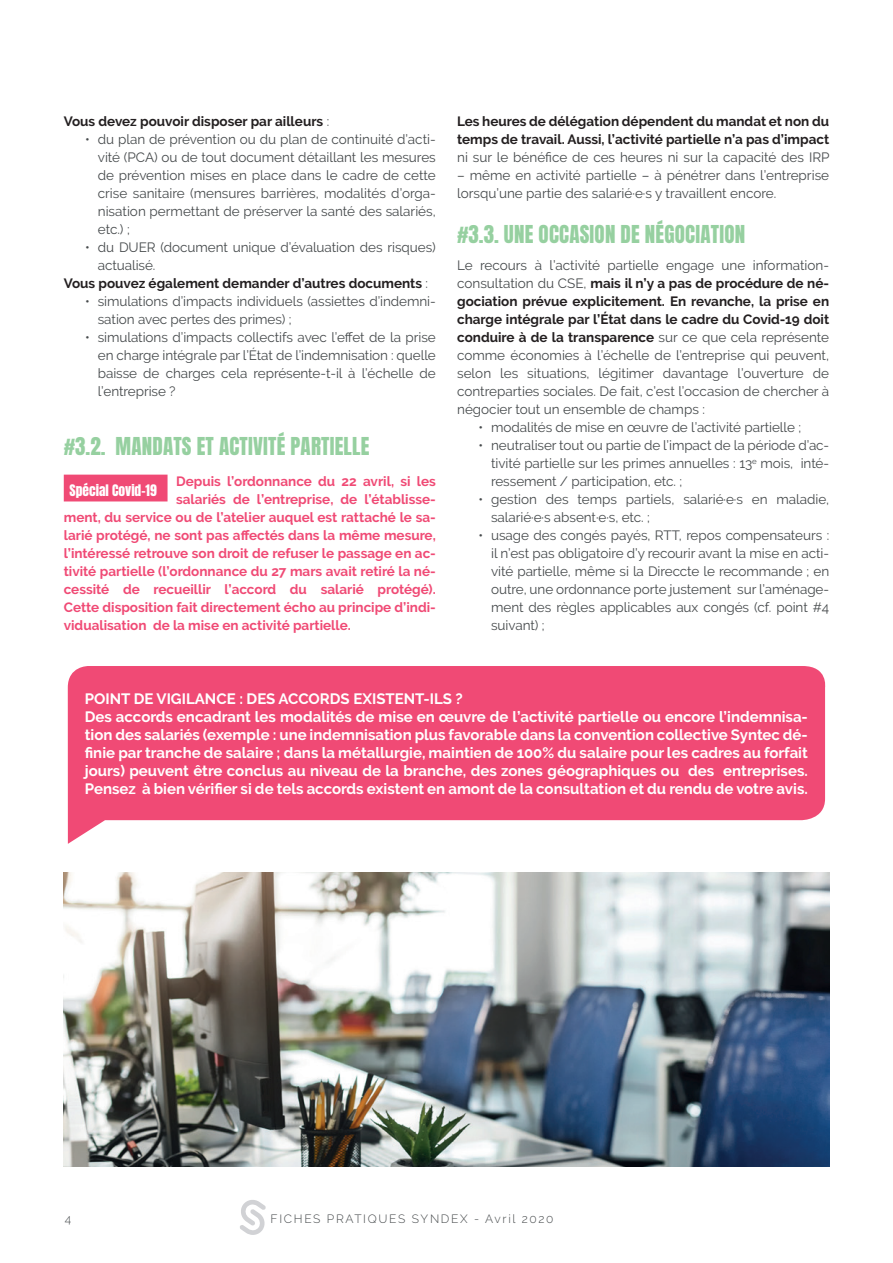
<style>
.page{position:relative;width:893px;height:1263px;background:#fff}
.page>*{position:absolute;margin:0;border:0;box-sizing:border-box;transform-origin:0 0}
.t1{font:21px "Anton";letter-spacing:.01em;color:#96d0a0}
.t2{font:700 15px/18px "Raleway";color:#fff}
.t3{font:13.5px/18px "Raleway";letter-spacing:-.005em;color:#464a4c;text-align:justify}
.t4{font:700 13.5px "Raleway";color:#f04a75}
.t5{font:700 13.5px/18px "Raleway";color:#231f20}
.t6{font:13.5px "Anton";color:#fff}
.t7{font:300 12px "Raleway";letter-spacing:.14em;color:#464a4c}
.s1{font-weight:400;color:#464a4c}
.s2{font-weight:700;color:#231f20}
</style>
<div class="page">
<div style="left:65px;top:475px;width:102px;height:26px;background:#f04a75"></div>
<svg style="left:68px;top:666px;width:758px;height:178px;background:#f16287"></svg>
<svg style="left:240px;top:1200px;width:26px;height:35px"></svg>
<img style="left:64px;top:872px;width:765px;height:294px">
<p class="t5" style="left:64px;top:112px;width:267px">Vous devez pouvoir disposer par ailleurs <span class="s1">:</span></p>
<p class="t3" style="left:98px;top:130px;width:340px;text-indent:-13px">• du plan de prévention ou du plan de continuité d’acti&shy;vité (PCA) ou de tout document détaillant les mesures de prévention mises en place dans le cadre de cette crise sanitaire (mensures barrières, modalités d’orga&shy;nisation permettant de préserver la santé des salariés, etc.) ;</p>
<p class="t3" style="left:85px;top:238px;width:352px">• du DUER (document unique d’évaluation des risques)</p>
<p class="t3" style="left:98px;top:256px;width:59px">actualisé.</p>
<p class="t5" style="left:64px;top:274px;width:366px">Vous pouvez également demander d’autres documents <span class="s1">:</span></p>
<p class="t3" style="left:98px;top:292px;width:340px;text-indent:-13px">• simulations d’impacts individuels (assiettes d’indemni&shy;sation avec pertes des primes) ;</p>
<p class="t3" style="left:98px;top:328px;width:340px;text-indent:-13px">• simulations d’impacts collectifs avec l’effet de la prise en charge intégrale par l’État de l’indemnisation : quelle baisse de charges cela représente-t-il à l’échelle de l’entreprise ?</p>
<h1 class="t1" style="left:64px;top:435px;width:307px">#3.2. MANDATS ET ACTIVITÉ PARTIELLE</h1>
<p class="t6" style="left:70px;top:483px;width:89px">Spécial Covid-19</p>
<p class="t4" style="left:176px;top:474px;width:261px">Depuis l’ordonnance du 22 avril, si les</p>
<p class="t4" style="left:176px;top:492px;width:261px">salariés de l’entreprise, de l’établisse-</p>
<p class="t4" style="left:64px;top:510px;width:374px">ment, du service ou de l’atelier auquel est rattaché le sa-</p>
<p class="t4" style="left:64px;top:528px;width:374px">larié protégé, ne sont pas affectés dans la même mesure,</p>
<p class="t4" style="left:64px;top:546px;width:374px">l’intéressé retrouve son droit de refuser le passage en ac-</p>
<p class="t4" style="left:64px;top:564px;width:374px">tivité partielle (l’ordonnance du 27 mars avait retiré la né-</p>
<p class="t4" style="left:64px;top:582px;width:374px">cessité de recueillir l’accord du salarié protégé).</p>
<p class="t4" style="left:64px;top:600px;width:374px">Cette disposition fait directement écho au principe d’indi-</p>
<p class="t4" style="left:64px;top:618px;width:289px">vidualisation de la mise en activité partielle.</p>
<p class="t5" style="left:457px;top:112px;width:374px">Les heures de délégation dépendent du mandat et non du temps de travail. Aussi, l’activité partielle n’a pas d’impact</p>
<p class="t3" style="left:457px;top:148px;width:374px">ni sur le bénéfice de ces heures ni sur la capacité des IRP</p>
<p class="t3" style="left:457px;top:166px;width:374px">– même en activité partielle – à pénétrer dans l’entreprise lorsqu’une partie des salarié·e·s y travaillent encore.</p>
<h1 class="t1" style="left:457px;top:223px;width:290px">#3.3. UNE OCCASION DE NÉGOCIATION</h1>
<p class="t3" style="left:457px;top:256px;width:374px">Le recours à l’activité partielle engage une information&shy;consultation du CSE, <span class="s2">mais il n’y a pas de procédure de né&shy;gociation prévue explicitement. En revanche, la prise en charge intégrale par l’État dans le cadre du Covid-19 doit conduire à de la transparence</span> sur ce que cela représente comme économies à l’échelle de l’entreprise qui peuvent, selon les situations, légitimer davantage l’ouverture de contreparties sociales. De fait, c’est l’occasion de chercher à négocier tout un ensemble de champs :</p>
<p class="t3" style="left:478px;top:418px;width:324px">• modalités de mise en œuvre de l’activité partielle ;</p>
<p class="t3" style="left:491px;top:436px;width:340px;text-indent:-13px">• neutraliser tout ou partie de l’impact de la période d’ac&shy;tivité partielle sur les primes annuelles : 13<sup>e</sup> mois, inté&shy;ressement / participation, etc. ;</p>
<p class="t3" style="left:491px;top:490px;width:340px;text-indent:-13px">• gestion des temps partiels, salarié·e·s en maladie, salarié·e·s absent·e·s, etc. ;</p>
<p class="t3" style="left:491px;top:526px;width:340px;text-indent:-13px">• usage des congés payés, RTT, repos compensateurs : il n’est pas obligatoire d’y recourir avant la mise en acti&shy;vité partielle, même si la Direccte le recommande ; en outre, une ordonnance porte justement sur l’aménage&shy;ment des règles applicables aux congés (cf. point #4 suivant) ;</p>
<p class="t2" style="left:85px;top:690px;width:725px">POINT DE VIGILANCE : DES ACCORDS EXISTENT-ILS ?<br>Des accords encadrant les modalités de mise en œuvre de l’activité partielle ou encore l’indemnisa&shy;tion des salariés (exemple : une indemnisation plus favorable dans la convention collective Syntec dé&shy;finie par tranche de salaire ; dans la métallurgie, maintien de 100% du salaire pour les cadres au forfait jours) peuvent être conclus au niveau de la branche, des zones géographiques ou des entreprises.<br>Pensez à bien vérifier si de tels accords existent en amont de la consultation et du rendu de votre avis.</p>
<p class="t7" style="left:65px;top:1212px;width:8px">4</p>
<p class="t7" style="left:271px;top:1212px;width:285px">FICHES PRATIQUES SYNDEX - Avril 2020</p>
</div>
